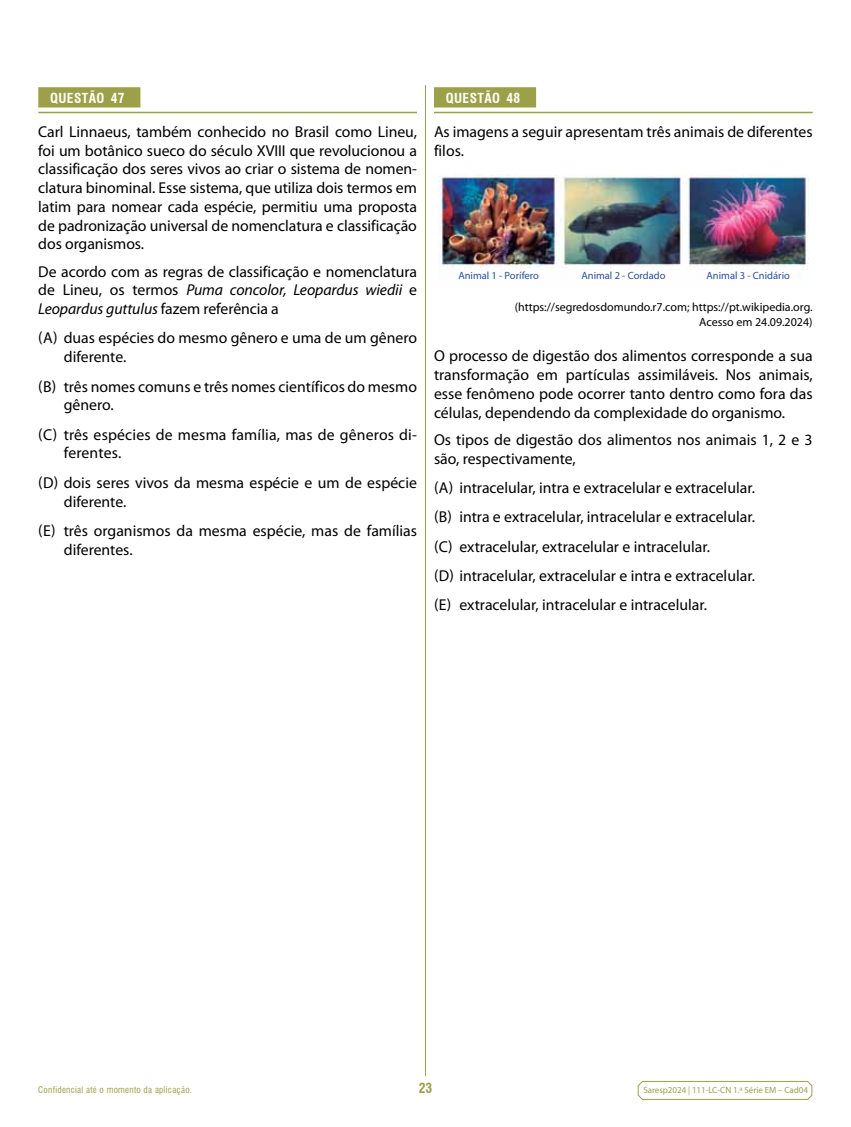
<style>
.page{position:relative;width:851px;height:1127px;background:#fff}
.page>*{position:absolute;margin:0;border:0;box-sizing:border-box;transform-origin:0 0}
.t1{font:15.75px/18.8px "Myriad Pro";color:#000}
.t2{font:700 condensed 13.5px "Swiss 721 BT";letter-spacing:.03em;color:#fff}
.t3{font:700 condensed 13.5px "Swiss 721 BT";color:#9ca148}
.t4{font:12px/15px "Myriad Pro";color:#000;text-align:right}
.t5{font:10.5px "Myriad Pro";color:#284fa2}
.t6{font:9px "Myriad Pro";letter-spacing:-.005em;color:#9ca148}
.t7{font:condensed 9px "Swiss 721 BT";letter-spacing:.03em;color:#9ca148}
.s1{font-style:italic}
</style>
<div class="page">
<svg style="left:637px;top:1080px;width:175px;height:20px"></svg>
<hr style="left:425px;top:85px;width:1px;height:991px;background:#9ca148">
<div style="left:434px;top:87px;width:102px;height:20px;background:#9ca148"></div>
<hr style="left:434px;top:112px;width:378px;height:1px;background:#9ca148">
<img style="left:438px;top:175px;width:370px;height:103px">
<div style="left:38px;top:87px;width:102px;height:20px;background:#9ca148"></div>
<hr style="left:38px;top:112px;width:379px;height:1px;background:#9ca148">
<p class="t2" style="left:50px;top:90px;width:76px">QUESTÃO 47</p>
<p class="t1" style="left:38px;top:122px;width:380px;text-align:justify">Carl Linnaeus, também conhecido no Brasil como Lineu, foi um botânico sueco do século XVIII que revolucionou a classificação dos seres vivos ao criar o sistema de nomen&shy;clatura binominal. Esse sistema, que utiliza dois termos em latim para nomear cada espécie, permitiu uma proposta de padronização universal de nomenclatura e classificação dos organismos.</p>
<p class="t1" style="left:38px;top:262px;width:380px;text-align:justify">De acordo com as regras de classificação e nomenclatura de Lineu, os termos <span class="s1">Puma concolor, Leopardus wiedii</span> e <span class="s1">Leopardus guttulus</span> fazem referência a</p>
<p class="t1" style="left:64px;top:329px;width:354px;text-indent:-26px">(A) duas espécies do mesmo gênero e uma de um gênero diferente.</p>
<p class="t1" style="left:64px;top:377px;width:354px;text-indent:-26px">(B) três nomes comuns e três nomes científicos do mesmo gênero.</p>
<p class="t1" style="left:64px;top:425px;width:354px;text-indent:-26px">(C) três espécies de mesma família, mas de gêneros di&shy;ferentes.</p>
<p class="t1" style="left:64px;top:473px;width:354px;text-indent:-26px">(D) dois seres vivos da mesma espécie e um de espécie diferente.</p>
<p class="t1" style="left:64px;top:521px;width:354px;text-indent:-26px">(E) três organismos da mesma espécie, mas de famílias diferentes.</p>
<p class="t2" style="left:446px;top:90px;width:76px">QUESTÃO 48</p>
<p class="t1" style="left:434px;top:122px;width:380px">As imagens a seguir apresentam três animais de diferentes filos.</p>
<p class="t5" style="left:458px;top:269px;width:82px">Animal 1 - Porífero</p>
<p class="t5" style="left:581px;top:269px;width:86px">Animal 2 - Cordado</p>
<p class="t5" style="left:706px;top:269px;width:85px">Animal 3 - Cnidário</p>
<p class="t4" style="left:514px;top:299px;width:299px">(https://segredosdomundo.r7.com; https://pt.wikipedia.org.<br>Acesso em 24.09.2024)</p>
<p class="t1" style="left:434px;top:346px;width:380px;text-align:justify">O processo de digestão dos alimentos corresponde a sua transformação em partículas assimiláveis. Nos animais, esse fenômeno pode ocorrer tanto dentro como fora das células, dependendo da complexidade do organismo.</p>
<p class="t1" style="left:434px;top:430px;width:380px">Os tipos de digestão dos alimentos nos animais 1, 2 e 3 são, respectivamente,</p>
<p class="t1" style="left:434px;top:473px;width:322px;line-height:29.4px">(A) intracelular, intra e extracelular e extracelular. (B) intra e extracelular, intracelular e extracelular. (C) extracelular, extracelular e intracelular.<br>(D) intracelular, extracelular e intra e extracelular. (E) extracelular, intracelular e intracelular.</p>
<p class="t7" style="left:38px;top:1084px;width:155px">Confidencial até o momento da aplicação.</p>
<p class="t3" style="left:418px;top:1079px;width:15px">23</p>
<p class="t6" style="left:643px;top:1085px;width:166px">Saresp2024 | 111-LC-CN 1.ª Série EM – Cad04</p>
</div>
